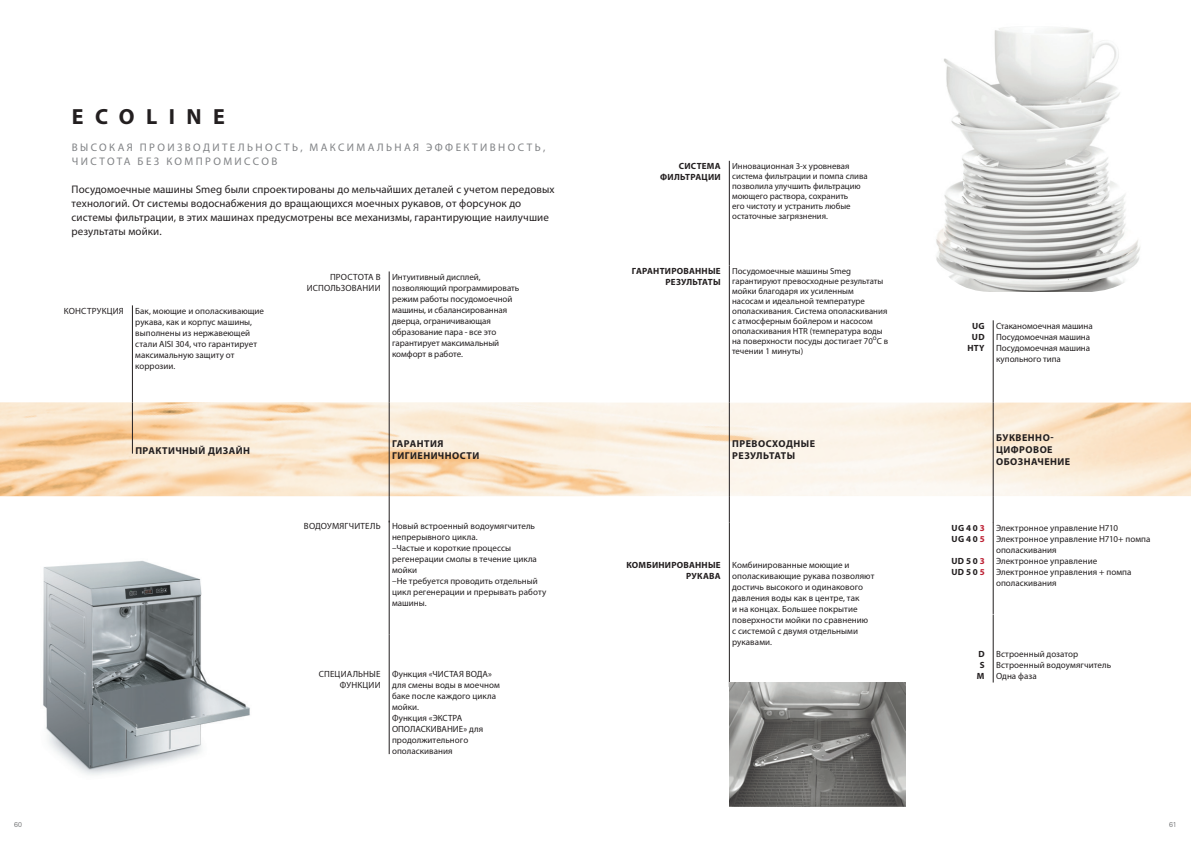
<style>
.page{position:relative;width:1191px;height:842px;background:#fff}
.page>*{position:absolute;margin:0;border:0;box-sizing:border-box;transform-origin:0 0}
.TIT_CAPitolo_22{font:700 22px "Myriad Pro";letter-spacing:.52em;color:#231f20}
.txt_-_Intro_-_11{font:11px/14px "Myriad Pro";letter-spacing:.005em;color:#231f20}
.SOTTO_TIT_capito{font:11px/14px "Myriad Pro";letter-spacing:.22em;color:#808285}
.txt_-_Titolo_fasc{font:700 10px/12px "Myriad Pro";letter-spacing:.045em;color:#231f20}
.Stile_di_paragrafo_R{font:9px/11px "Myriad Pro";letter-spacing:.005em;color:#231f20}
.txt_-_Band_SX_-_8{font:9px/11px "Myriad Pro";letter-spacing:-.005em;color:#231f20}
.Stile_di_paragrafo_R-2{font:700 9px/11px "Myriad Pro";letter-spacing:.025em;color:#231f20;text-align:right}
.txt_-_Band_SX_-_8-2{font:9px "Myriad Pro";letter-spacing:.02em;color:#231f20}
.txt_-_Band_SX_-_8-3{font:700 9px/11px "Myriad Pro";letter-spacing:.025em;color:#231f20;text-align:right}
.txt_-_Band_SX_-_8-4{font:9px "Myriad Pro";letter-spacing:.015em;color:#231f20}
.Caratteristiche_LVS{font:8.8px/10px "Myriad Pro";color:#231f20}
.t1{font:300 7px "Univers Cyr";color:#57585a}
.Caratteristiche_LVS-2{font:7px "Myriad Pro";color:#231f20}
.s1{color:#bc1e31}
</style>
<div class="page">
<img style="left:936px;top:27px;width:204px;height:265px">
<img style="left:43px;top:561px;width:207px;height:214px">
<hr style="left:389px;top:521px;width:1px;height:113px;background:#231f20">
<hr style="left:389px;top:634px;width:1px;height:120px;background:#231f20">
<img style="left:0;top:403px;width:1191px;height:93px">
<svg style="left:389px;top:496px;width:1px;height:26px"></svg>
<hr style="left:389px;top:403px;width:1px;height:93px;background:#231f20">
<hr style="left:132px;top:403px;width:1px;height:51px;background:#231f20">
<hr style="left:389px;top:271px;width:1px;height:132px;background:#231f20">
<hr style="left:132px;top:305px;width:1px;height:98px;background:#231f20">
<hr style="left:993px;top:522px;width:1px;height:92px;background:#231f20">
<hr style="left:993px;top:614px;width:1px;height:68px;background:#231f20">
<hr style="left:993px;top:402px;width:1px;height:94px;background:#231f20">
<hr style="left:993px;top:320px;width:1px;height:83px;background:#231f20">
<svg style="left:993px;top:496px;width:1px;height:26px"></svg>
<hr style="left:729px;top:266px;width:1px;height:137px;background:#231f20">
<hr style="left:729px;top:522px;width:1px;height:165px;background:#231f20">
<hr style="left:729px;top:402px;width:1px;height:94px;background:#231f20">
<hr style="left:729px;top:161px;width:1px;height:105px;background:#231f20">
<svg style="left:729px;top:496px;width:1px;height:26px"></svg>
<img style="left:729px;top:682px;width:176px;height:125px">
<p class="TIT_CAPitolo_22" style="left:72px;top:102px;width:155px">ECOLINE</p>
<p class="SOTTO_TIT_capito" style="left:72px;top:140px;width:475px">ВЫСОКАЯ ПРОИЗВОДИТЕЛЬНОСТЬ, МАКСИМАЛЬНАЯ ЭФФЕКТИВНОСТЬ,<br>ЧИСТОТА БЕЗ КОМПРОМИССОВ</p>
<p class="txt_-_Intro_-_11" style="left:72px;top:182px;width:484px">Посудомоечные машины Smeg были спроектированы до мельчайших деталей с учетом передовых технологий. От системы водоснабжения до вращающихся моечных рукавов, от форсунок до системы фильтрации, в этих машинах предусмотрены все механизмы, гарантирующие наилучшие результаты мойки.</p>
<p class="txt_-_Band_SX_-_8-2" style="left:64px;top:305px;width:61px">КОНСТРУКЦИЯ</p>
<p class="Stile_di_paragrafo_R" style="left:135px;top:305px;width:130px">Бак, моющие и ополаскивающие рукава, как и корпус машины, выполнены из нержавеющей стали AISI 304, что гарантирует максимальную защиту от коррозии.</p>
<p class="txt_-_Titolo_fasc" style="left:135px;top:444px;width:116px">ПРАКТИЧНЫЙ ДИЗАЙН</p>
<p class="txt_-_Band_SX_-_8-4" style="left:330px;top:271px;width:52px">ПРОСТОТА В</p>
<p class="txt_-_Band_SX_-_8-2" style="left:307px;top:282px;width:75px">ИСПОЛЬЗОВАНИИ</p>
<p class="txt_-_Band_SX_-_8" style="left:392px;top:271px;width:129px">Интуитивный дисплей, позволяющий программировать режим работы посудомоечной машины, и сбалансированная дверца, ограничивающая образование пара - все это гарантирует максимальный комфорт в работе.</p>
<p class="txt_-_Titolo_fasc" style="left:392px;top:437px;width:53px">ГАРАНТИЯ</p>
<p class="txt_-_Titolo_fasc" style="left:392px;top:449px;width:89px">ГИГИЕНИЧНОСТИ</p>
<p class="Stile_di_paragrafo_R" style="left:304px;top:520px;width:78px">ВОДОУМЯГЧИТЕЛЬ</p>
<p class="Stile_di_paragrafo_R" style="left:392px;top:520px;width:145px">Новый встроенный водоумягчитель непрерывного цикла.</p>
<p class="Stile_di_paragrafo_R" style="left:392px;top:542px;width:146px">–Частые и короткие процессы регенерации смолы в течение цикла мойки</p>
<p class="Stile_di_paragrafo_R" style="left:392px;top:575px;width:156px">–Не требуется проводить отдельный цикл регенерации и прерывать работу машины.</p>
<p class="Stile_di_paragrafo_R" style="left:319px;top:668px;width:63px;text-align:right">СПЕЦИАЛЬНЫЕ<br>ФУНКЦИИ</p>
<p class="Stile_di_paragrafo_R" style="left:392px;top:668px;width:101px">Функция «ЧИСТАЯ ВОДА»</p>
<p class="Stile_di_paragrafo_R" style="left:392px;top:679px;width:109px">для смены воды в моечном</p>
<p class="Stile_di_paragrafo_R" style="left:392px;top:690px;width:105px">баке после каждого цикла</p>
<p class="Stile_di_paragrafo_R" style="left:392px;top:701px;width:29px">мойки.</p>
<p class="Stile_di_paragrafo_R" style="left:392px;top:712px;width:72px">Функция «ЭКСТРА</p>
<p class="Stile_di_paragrafo_R" style="left:392px;top:723px;width:93px">ОПОЛАСКИВАНИЕ» для</p>
<p class="Stile_di_paragrafo_R" style="left:392px;top:734px;width:78px">продолжительного</p>
<p class="Stile_di_paragrafo_R" style="left:392px;top:745px;width:62px">ополаскивания</p>
<p class="txt_-_Band_SX_-_8-3" style="left:660px;top:160px;width:62px">СИСТЕМА<br>ФИЛЬТРАЦИИ</p>
<p class="Caratteristiche_LVS" style="left:732px;top:161px;width:137px">Инновационная 3-х уровневая система фильтрации и помпа слива позволила улучшить фильтрацию моющего раствора, сохранить<br>его чистоту и устранить любые остаточные загрязнения.</p>
<p class="Stile_di_paragrafo_R-2" style="left:632px;top:266px;width:90px">ГАРАНТИРОВАННЫЕ<br>РЕЗУЛЬТАТЫ</p>
<p class="Caratteristiche_LVS" style="left:732px;top:266px;width:157px">Посудомоечные машины Smeg гарантируют превосходные результаты мойки благодаря их усиленным<br>насосам и идеальной температуре ополаскивания. Система ополаскивания с атмосферным бойлером и насосом ополаскивания HTR (температура воды на поверхности посуды достигает 70 С в</p>
<p class="Caratteristiche_LVS-2" style="left:873px;top:334px;width:5px">о</p>
<p class="Caratteristiche_LVS" style="left:732px;top:346px;width:73px">течении 1 минуты)</p>
<p class="txt_-_Titolo_fasc" style="left:732px;top:437px;width:84px">ПРЕВОСХОДНЫЕ<br>РЕЗУЛЬТАТЫ</p>
<p class="Stile_di_paragrafo_R-2" style="left:626px;top:559px;width:96px">КОМБИНИРОВАННЫЕ<br>РУКАВА</p>
<p class="Stile_di_paragrafo_R" style="left:732px;top:559px;width:144px">Комбинированные моющие и ополаскивающие рукава позволяют достичь высокого и одинакового давления воды как в центре, так<br>и на концах. Большее покрытие поверхности мойки по сравнению с системой с двумя отдельными рукавами.</p>
<p class="txt_-_Band_SX_-_8-3" style="left:972px;top:320px;width:14px">UG</p>
<p class="txt_-_Band_SX_-_8-3" style="left:972px;top:331px;width:14px">UD</p>
<p class="txt_-_Band_SX_-_8-3" style="left:967px;top:342px;width:19px">HTY</p>
<p class="txt_-_Band_SX_-_8" style="left:996px;top:320px;width:98px">Стаканомоечная машина</p>
<p class="txt_-_Band_SX_-_8" style="left:996px;top:331px;width:96px">Посудомоечная машина</p>
<p class="txt_-_Band_SX_-_8" style="left:996px;top:342px;width:96px">Посудомоечная машина купольного типа</p>
<p class="txt_-_Titolo_fasc" style="left:996px;top:431px;width:59px">БУКВЕННО-</p>
<p class="txt_-_Titolo_fasc" style="left:996px;top:443px;width:58px">ЦИФРОВОЕ</p>
<p class="txt_-_Titolo_fasc" style="left:996px;top:455px;width:76px">ОБОЗНАЧЕНИЕ</p>
<p class="Stile_di_paragrafo_R-2" style="left:951px;top:522px;width:35px">UG 4 0 <span class="s1">3</span></p>
<p class="Stile_di_paragrafo_R-2" style="left:951px;top:533px;width:35px">UG 4 0 <span class="s1">5</span></p>
<p class="Stile_di_paragrafo_R-2" style="left:951px;top:555px;width:35px">UD 5 0 <span class="s1">3</span></p>
<p class="Stile_di_paragrafo_R-2" style="left:951px;top:566px;width:35px">UD 5 0 <span class="s1">5</span></p>
<p class="Stile_di_paragrafo_R" style="left:996px;top:522px;width:124px">Электронное управление H710</p>
<p class="Stile_di_paragrafo_R" style="left:996px;top:533px;width:156px">Электронное управление H710+ помпа ополаскивания</p>
<p class="Stile_di_paragrafo_R" style="left:996px;top:555px;width:103px">Электронное управление</p>
<p class="Stile_di_paragrafo_R" style="left:996px;top:566px;width:137px">Электронное управления + помпа ополаскивания</p>
<p class="Stile_di_paragrafo_R-2" style="left:978px;top:648px;width:8px">D</p>
<p class="Stile_di_paragrafo_R-2" style="left:979px;top:659px;width:6px">S</p>
<p class="Stile_di_paragrafo_R-2" style="left:977px;top:670px;width:9px">M</p>
<p class="Stile_di_paragrafo_R" style="left:996px;top:648px;width:84px">Встроенный дозатор</p>
<p class="Stile_di_paragrafo_R" style="left:996px;top:659px;width:117px">Встроенный водоумягчитель</p>
<p class="Stile_di_paragrafo_R" style="left:996px;top:670px;width:42px">Одна фаза</p>
<p class="t1" style="left:14px;top:820px;width:9px">60</p>
<p class="t1" style="left:1169px;top:820px;width:9px">61</p>
</div>
